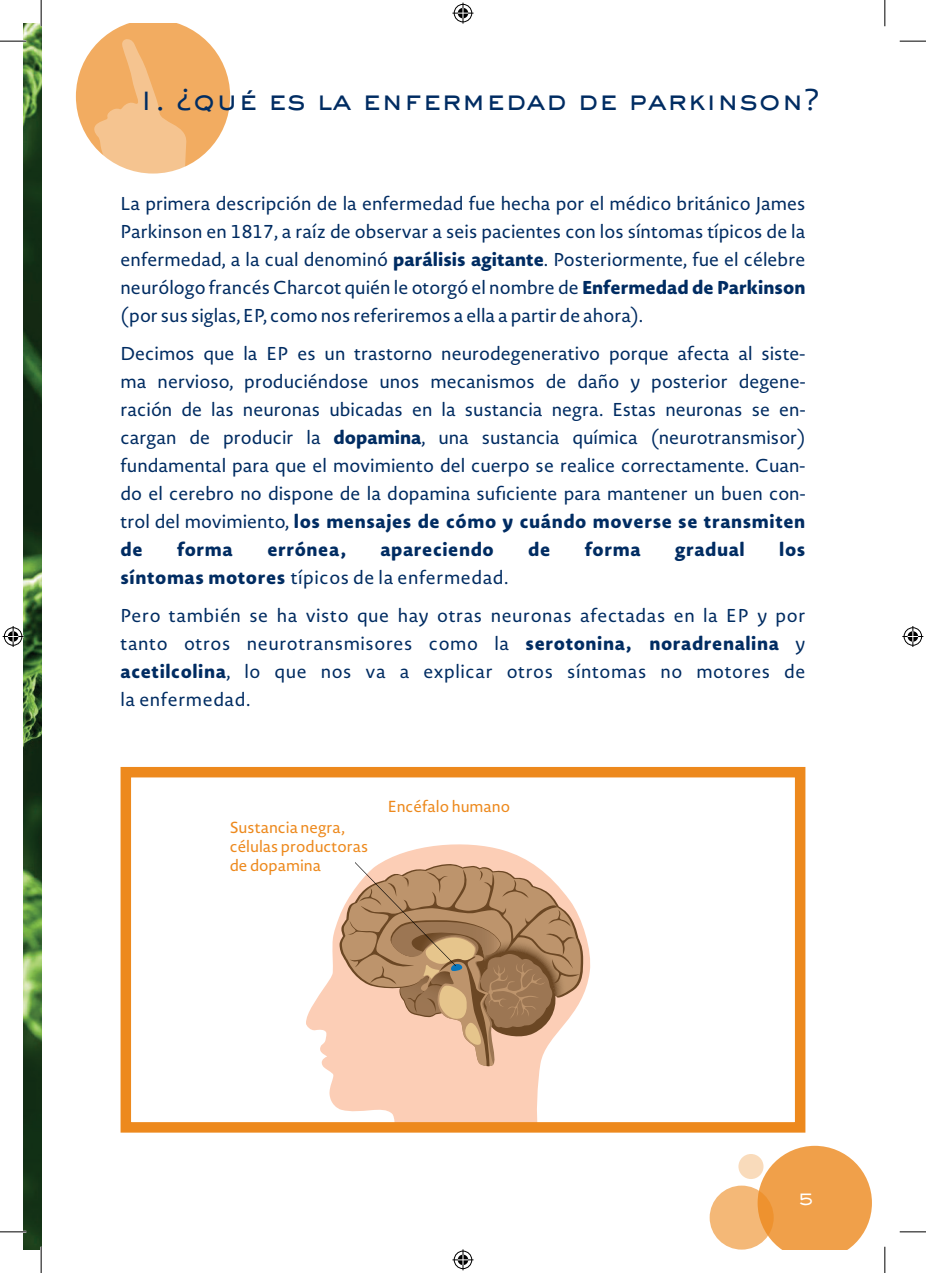
<style>
.page{position:relative;width:926px;height:1273px;background:#fff}
.page>*{position:absolute;margin:0;border:0;box-sizing:border-box;transform-origin:0 0}
.t1{font:500 28px "Sackers Gothic Std";color:#002c62}
.t2{font:18.38px/28px "Novel Sans Rd Pro";letter-spacing:.03em;color:#002c62;text-align:justify}
.t3{font:800 18.38px "Novel Sans Rd Pro";letter-spacing:.03em;color:#002c62}
.t4{font:500 17.5px "Sackers Gothic Std";color:#fff}
.t5{font:15.75px/18.9px "Novel Sans Rd Pro";color:#ed891d}
.s1{font-weight:800}
</style>
<div class="page">
<img style="left:24px;top:24px;width:17px;height:1225px">
<svg style="left:757px;top:1146px;width:115px;height:103px"></svg>
<svg style="left:709px;top:1185px;width:64px;height:64px;background:#f3b470"></svg>
<div style="left:738px;top:1154px;width:25px;height:25px;background:#f9dbbb;border-radius:50%"></div>
<svg style="left:76px;top:24px;width:154px;height:150px"></svg>
<svg style="left:306px;top:844px;width:285px;height:277px;fill:#fcceb6"></svg>
<svg style="left:339px;top:861px;width:244px;height:206px;background:#c8a282"></svg>
<div style="left:121px;top:767px;width:684px;height:365px;border:10px solid #ed891d"></div>
<div style="left:274px;top:831px;width:81px;height:43px;background:#fff"></div>
<hr style="left:0;top:40px;width:26px;height:2px;background:#fff">
<hr style="left:0;top:1231px;width:26px;height:2px;background:#fff">
<hr style="left:40px;top:0;width:2px;height:26px;background:#fff">
<hr style="left:40px;top:1247px;width:2px;height:26px;background:#fff">
<svg style="left:0;top:41px;width:26px;height:1px"></svg>
<svg style="left:899px;top:41px;width:27px;height:1px"></svg>
<svg style="left:0;top:1231px;width:26px;height:1px"></svg>
<svg style="left:899px;top:1231px;width:27px;height:1px"></svg>
<svg style="left:41px;top:0;width:1px;height:26px"></svg>
<svg style="left:41px;top:1247px;width:1px;height:26px"></svg>
<svg style="left:884px;top:0;width:1px;height:26px"></svg>
<svg style="left:884px;top:1247px;width:1px;height:26px"></svg>
<svg style="left:452px;top:3px;width:21px;height:21px"></svg>
<svg style="left:452px;top:1249px;width:21px;height:21px"></svg>
<svg style="left:3px;top:626px;width:21px;height:21px"></svg>
<svg style="left:902px;top:626px;width:21px;height:21px"></svg>
<h1 class="t1" style="left:138px;top:82px;width:684px">1. ¿qué es la enfermedad de parkinson?</h1>
<p class="t2" style="left:121px;top:190px;width:686px">La primera descripción de la enfermedad fue hecha por el médico británico James Parkinson en 1817, a raíz de observar a seis pacientes con los síntomas típicos de la enfermedad, a la cual denominó <span class="s1">parálisis agitante</span>. Posteriormente, fue el célebre neurólogo francés Charcot quién le otorgó el nombre de <span class="s1">Enfermedad de Parkinson </span>(por sus siglas, EP, como nos referiremos a ella a partir de ahora).</p>
<p class="t2" style="left:121px;top:339px;width:686px">Decimos que la EP es un trastorno neurodegenerativo porque afecta al siste&shy;ma nervioso, produciéndose unos mecanismos de daño y posterior degene&shy;ración de las neuronas ubicadas en la sustancia negra. Estas neuronas se en&shy;cargan de producir la <span class="s1">dopamina</span>, una sustancia química (neurotransmisor) fundamental para que el movimiento del cuerpo se realice correctamente. Cuan&shy;do el cerebro no dispone de la dopamina suficiente para mantener un buen con&shy;trol del movimiento, <span class="s1">los mensajes de cómo y cuándo moverse se transmiten de</span></p>
<p class="t3" style="left:177px;top:536px;width:57px">forma</p>
<p class="t3" style="left:267px;top:536px;width:80px">errónea,</p>
<p class="t3" style="left:380px;top:536px;width:115px">apareciendo</p>
<p class="t3" style="left:528px;top:536px;width:24px">de</p>
<p class="t3" style="left:585px;top:536px;width:57px">forma</p>
<p class="t3" style="left:675px;top:536px;width:71px">gradual</p>
<p class="t3" style="left:779px;top:536px;width:28px">los</p>
<p class="t2" style="left:120px;top:558px;width:686px;line-height:38px"><span class="s1">síntomas motores</span> típicos de la enfermedad.<br>Pero también se ha visto que hay otras neuronas afectadas en la EP y por</p>
<p class="t2" style="left:120px;top:629px;width:686px">tanto otros neurotransmisores como la <span class="s1">serotonina, noradrenalina</span> y <span class="s1">acetilcolina</span>, lo que nos va a explicar otros síntomas no motores de la enfermedad.</p>
<p class="t5" style="left:230px;top:818px;width:140px">Sustancia negra, células productoras de dopamina</p>
<p class="t5" style="left:388px;top:797px;width:124px">Encéfalo humano</p>
<p class="t4" style="left:798px;top:1187px;width:17px">5</p>
</div>
